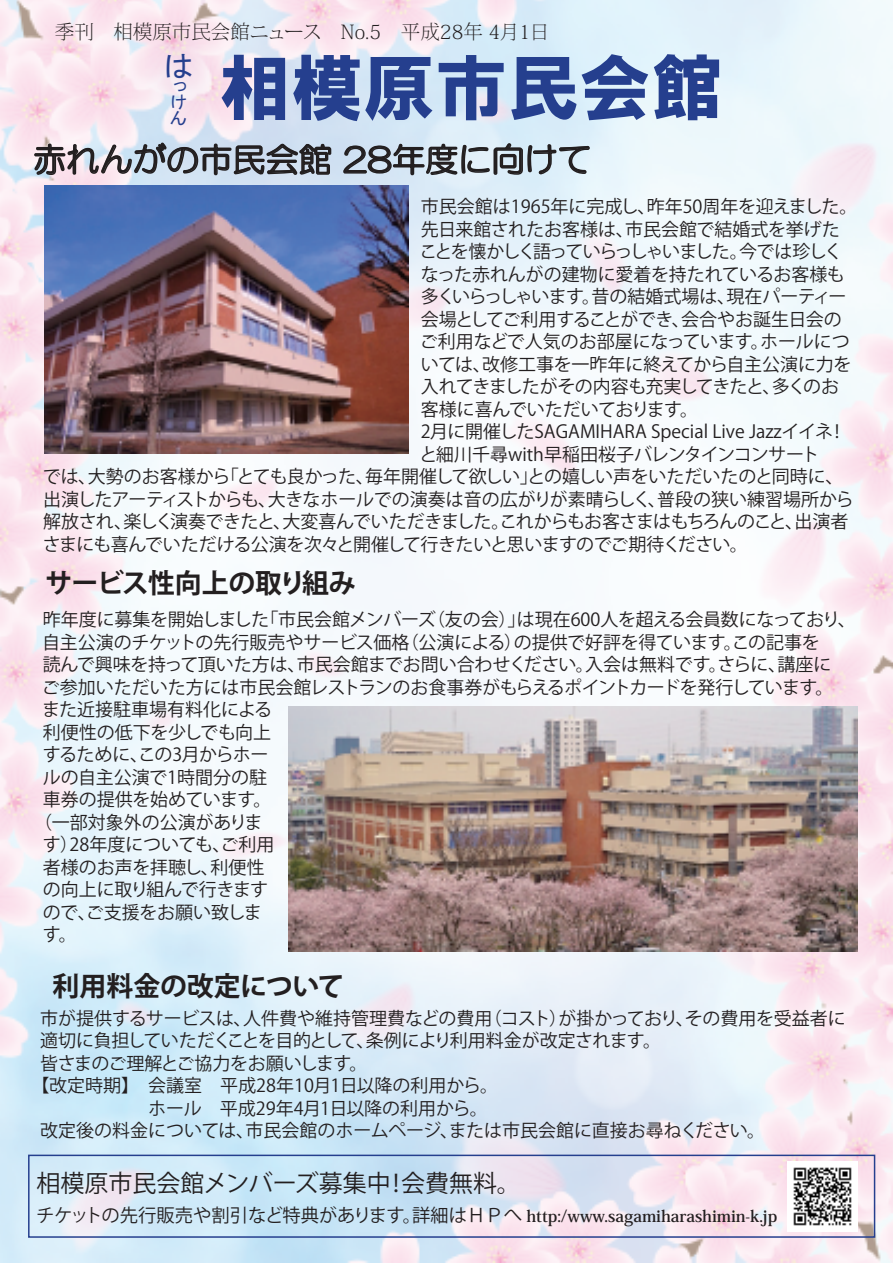
<style>
.page{position:relative;width:893px;height:1263px;background:#fff}
.page>*{position:absolute;margin:0;border:0;box-sizing:border-box;transform-origin:0 0}
.t1{font:72px "HG Soei Kakugothic UB";color:#253f8e}
.t2{font:33.15px "HG Maru Gothic MPRO";color:#231f20}
.t3{font:29.85px "MS P Gothic";color:#253f8e}
.t4{font:700 27px "Koz Go Pr 6 N";letter-spacing:-.02em;color:#231f20}
.t5{font:24px "Koz Go Pr 6 N";color:#231f20}
.t6{font:200 19.5px "Koz Min Pro";color:#231f20}
.t7{font:18px "Koz Go Pr 6 N";letter-spacing:-.01em;color:#231f20}
.t8{font:18px "Koz Go Pr 6 N";letter-spacing:-.04em;color:#231f20}
.t9{font:18px "Koz Go Pr 6 N";letter-spacing:-.1em;color:#231f20}
.t10{font:18px "Koz Go Pr 6 N";letter-spacing:-.05em;color:#231f20}
.t11{font:18px "Koz Go Pr 6 N";letter-spacing:-.03em;color:#231f20}
.t12{font:17.85px/12.9px "MS P Gothic";color:#253f8e}
.t13{font:700 16.05px "Koz Min Pr 6 N";color:#231f20}
.s1{font-family:"Koz Go Pr 6 N";font-weight:400;font-size:18.3px}
</style>
<div class="page">
<img style="left:0;top:0;width:893px;height:1263px">
<img style="left:100px;top:0;width:157px;height:185px">
<img style="left:788px;top:1162px;width:70px;height:69px">
<div style="left:28px;top:1154px;width:847px;height:84px;border:2px solid #253f8e"></div>
<svg style="left:33px;top:95px;width:299px;height:81px;background:#cac8d4"></svg>
<svg style="left:343px;top:143px;width:248px;height:33px;background:#a4afb9"></svg>
<img style="left:44px;top:185px;width:365px;height:269px">
<img style="left:289px;top:707px;width:569px;height:245px">
<p class="t6" style="left:55px;top:18px;width:496px">季刊　相模原市民会館ニュース　No.5　平成28年 4月1日</p>
<h3 class="t3" style="left:163px;top:52px;width:30px">は</h3>
<p class="t12" style="left:169px;top:83px;width:18px">っけ</p>
<p class="t12" style="left:169px;top:112px;width:18px">ん</p>
<h1 class="t1" style="left:219px;top:51px;width:505px">相模原市民会館</h1>
<h2 class="t2" style="left:33px;top:143px;width:559px">赤れんがの市民会館 28年度に向けて</h2>
<p class="t7" style="left:421px;top:197px;width:438px">市民会館は1965年に完成し、昨年50周年を迎えました。</p>
<p class="t7" style="left:421px;top:219px;width:420px">先日来館されたお客様は、市民会館で結婚式を挙げた</p>
<p class="t9" style="left:420px;top:242px;width:424px">ことを懐かしく語っていらっしゃいました。今では珍しく</p>
<p class="t7" style="left:421px;top:264px;width:425px">なった赤れんがの建物に愛着を持たれているお客様も</p>
<p class="t8" style="left:421px;top:287px;width:427px">多くいらっしゃいます。昔の結婚式場は、現在パーティー</p>
<p class="t7" style="left:421px;top:309px;width:422px">会場としてご利用することができ、会合やお誕生日会の</p>
<p class="t7" style="left:420px;top:332px;width:431px">ご利用などで人気のお部屋になっています。ホールにつ</p>
<p class="t7" style="left:421px;top:354px;width:432px">いては、改修工事を一昨年に終えてから自主公演に力を</p>
<p class="t10" style="left:421px;top:377px;width:420px">入れてきましたがその内容も充実してきたと、多くのお</p>
<p class="t7" style="left:421px;top:399px;width:279px">客様に喜んでいただいております。</p>
<p class="t7" style="left:421px;top:422px;width:427px">2月に開催したSAGAMIHARA Special Live Jazzイイネ！</p>
<p class="t7" style="left:419px;top:444px;width:401px">と細川千尋with早稲田桜子バレンタインコンサート</p>
<p class="t7" style="left:43px;top:467px;width:802px">では、大勢のお客様から「とても良かった、毎年開催して欲しい」との嬉しい声をいただいたのと同時に、</p>
<p class="t7" style="left:43px;top:489px;width:812px">出演したアーティストからも、大きなホールでの演奏は音の広がりが素晴らしく、普段の狭い練習場所から</p>
<p class="t8" style="left:43px;top:512px;width:807px">解放され、楽しく演奏できたと、大変喜んでいただきました。これからもお客さまはもちろんのこと、出演者</p>
<p class="t8" style="left:43px;top:534px;width:707px">さまにも喜んでいただける公演を次々と開催して行きたいと思いますのでご期待ください。</p>
<h3 class="t4" style="left:45px;top:568px;width:312px">サービス性向上の取り組み</h3>
<p class="t7" style="left:43px;top:609px;width:815px">昨年度に募集を開始しました「市民会館メンバーズ（友の会）」は現在600人を超える会員数になっており、</p>
<p class="t7" style="left:42px;top:632px;width:779px">自主公演のチケットの先行販売やサービス価格（公演による）の提供で好評を得ています。この記事を</p>
<p class="t7" style="left:43px;top:654px;width:790px">読んで興味を持って頂いた方は、市民会館までお問い合わせください。入会は無料です。さらに、講座に</p>
<p class="t7" style="left:42px;top:677px;width:793px">ご参加いただいた方には市民会館レストランのお食事券がもらえるポイントカードを発行しています。</p>
<p class="t7" style="left:42px;top:699px;width:232px">また近接駐車場有料化による</p>
<p class="t7" style="left:43px;top:722px;width:230px">利便性の低下を少しでも向上</p>
<p class="t8" style="left:43px;top:744px;width:227px">するために、この3月からホー</p>
<p class="t7" style="left:43px;top:767px;width:226px">ルの自主公演で1時間分の駐</p>
<p class="t7" style="left:43px;top:789px;width:230px">車券の提供を始めています。</p>
<p class="t7" style="left:34px;top:812px;width:230px">（一部対象外の公演がありま</p>
<p class="t7" style="left:43px;top:834px;width:233px">す）28年度についても、ご利用</p>
<p class="t7" style="left:43px;top:857px;width:223px">者様のお声を拝聴し、利便性</p>
<p class="t7" style="left:43px;top:879px;width:227px">の向上に取り組んで行きます</p>
<p class="t7" style="left:43px;top:902px;width:221px">ので、ご支援をお願い致しま</p>
<p class="t7" style="left:43px;top:924px;width:36px">す。</p>
<h3 class="t4" style="left:52px;top:971px;width:294px">利用料金の改定について</h3>
<p class="t7" style="left:40px;top:1008px;width:807px">市が提供するサービスは、人件費や維持管理費などの費用（コスト）が掛かっており、その費用を受益者に</p>
<p class="t8" style="left:40px;top:1030px;width:622px">適切に負担していただくことを目的として、条例により利用料金が改定されます。</p>
<p class="t11" style="left:40px;top:1053px;width:329px">皆さまのご理解とご協力をお願いします。</p>
<p class="t7" style="left:31px;top:1075px;width:468px">【改定時期】　会議室　平成28年10月1日以降の利用から。</p>
<p class="t7" style="left:40px;top:1098px;width:449px">　　　　　　ホール　平成29年4月1日以降の利用から。</p>
<p class="t7" style="left:40px;top:1120px;width:726px">改定後の料金については、市民会館のホームページ、または市民会館に直接お尋ねください。</p>
<h3 class="t5" style="left:36px;top:1169px;width:486px">相模原市民会館メンバーズ募集中！会費無料。</h3>
<p class="t13" style="left:36px;top:1207px;width:742px"><span class="s1">チケットの先行販売や割引など特典があります。詳細はＨＰへ</span> http:/www.sagamiharashimin-k.jp</p>
</div>
